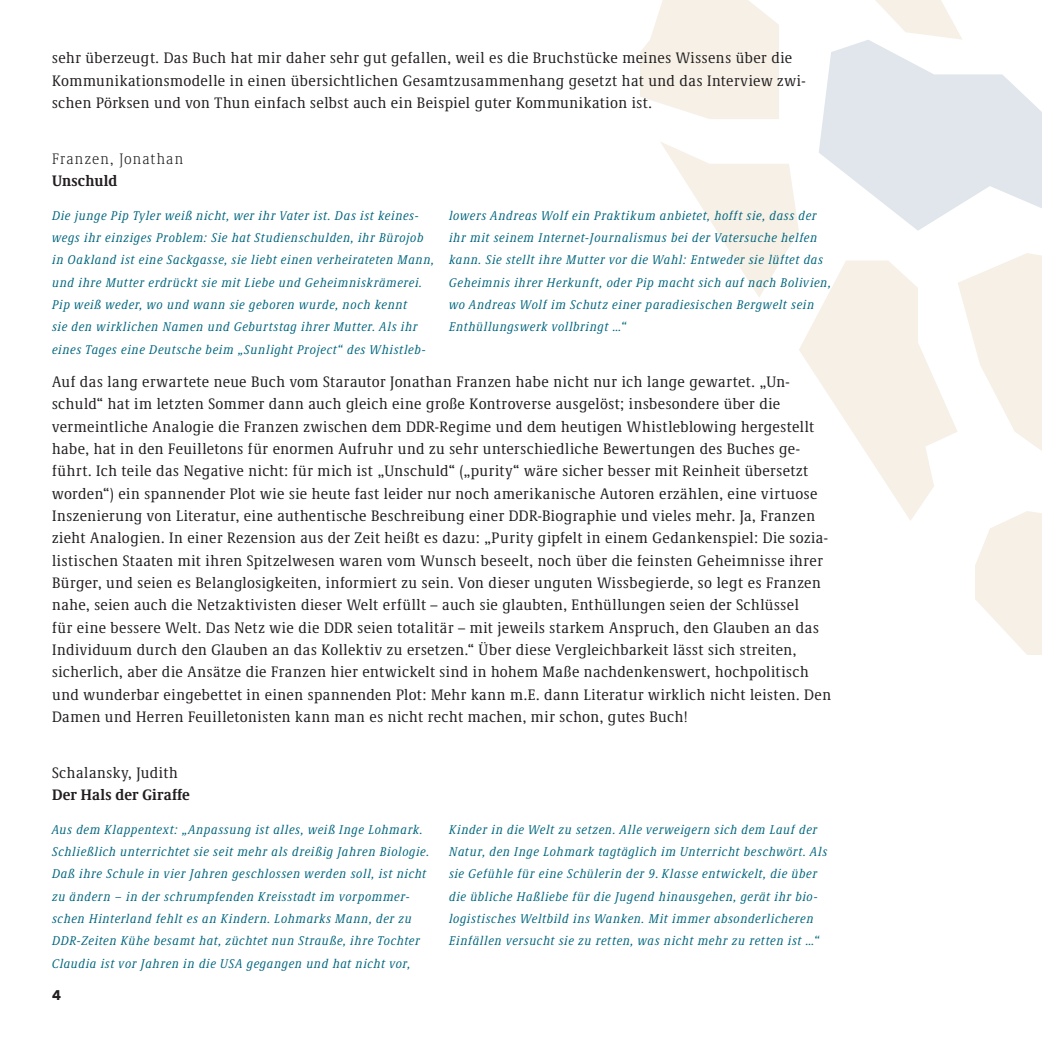
<style>
.page{position:relative;width:1042px;height:1042px;background:#fff}
.page>*{position:absolute;margin:0;border:0;box-sizing:border-box;transform-origin:0 0}
.t1{font:condensed 15.75px/22.4px "Demos Next Pro";letter-spacing:.03em;color:#231f20}
.t2{font:700 condensed 15.75px "Demos Next Pro";letter-spacing:.01em;color:#231f20}
.t3{font:300 condensed 15.75px "Demos Next Pro";letter-spacing:.07em;color:#231f20}
.t4{font:700 14px "Avenir Next";color:#231f20}
.t5{font:italic condensed 13.12px/22.4px "Demos Next Pro";letter-spacing:.045em;color:#00667e}
.s1{font-weight:300}
</style>
<div class="page">
<svg style="left:640px;top:0;width:402px;height:655px"></svg>
<p class="t1" style="left:52px;top:46px;width:755px">sehr überzeugt. Das Buch hat mir daher sehr gut gefallen, weil es die Bruchstücke meines Wissens über die<br>Kommunikationsmodelle in einen übersichtlichen Gesamtzusammenhang gesetzt hat und das Interview zwi&shy;schen Pörksen und von Thun einfach selbst auch ein Beispiel guter Kommunikation ist.</p>
<p class="t3" style="left:52px;top:148px;width:133px">Franzen, Jonathan</p>
<p class="t2" style="left:52px;top:170px;width:67px">Unschuld</p>
<p class="t5" style="left:52px;top:203px;width:383px">Die junge Pip Tyler weiß nicht, wer ihr Vater ist. Das ist keines&shy;wegs ihr einziges Problem: Sie hat Studienschulden, ihr Bürojob in Oakland ist eine Sackgasse, sie liebt einen verheirateten Mann, und ihre Mutter erdrückt sie mit Liebe und Geheimniskrämerei.<br>Pip weiß weder, wo und wann sie geboren wurde, noch kennt<br>sie den wirklichen Namen und Geburtstag ihrer Mutter. Als ihr eines Tages eine Deutsche beim „Sunlight Project“ des Whistleb-</p>
<p class="t5" style="left:449px;top:203px;width:383px">lowers Andreas Wolf ein Praktikum anbietet, hofft sie, dass der ihr mit seinem Internet-Journalismus bei der Vatersuche helfen kann. Sie stellt ihre Mutter vor die Wahl: Entweder sie lüftet das Geheimnis ihrer Herkunft, oder Pip macht sich auf nach Bolivien, wo Andreas Wolf im Schutz einer paradiesischen Bergwelt sein Enthüllungswerk vollbringt …“</p>
<p class="t1" style="left:52px;top:370px;width:780px">Auf das lang erwartete neue Buch vom Starautor Jonathan Franzen habe nicht nur ich lange gewartet. „Un&shy;schuld“ hat im letzten Sommer dann auch gleich eine große Kontroverse ausgelöst; insbesondere über die vermeintliche Analogie die Franzen zwischen dem DDR-Regime und dem heutigen Whistleblowing hergestellt habe, hat in den Feuilletons für enormen Aufruhr und zu sehr unterschiedliche Bewertungen des Buches ge&shy;führt. Ich teile das Negative nicht: für mich ist „Unschuld“ („purity“ wäre sicher besser mit Reinheit übersetzt worden“) ein spannender Plot wie sie heute fast leider nur noch amerikanische Autoren erzählen, eine virtuose Inszenierung von Literatur, eine authentische Beschreibung einer DDR-Biographie und vieles mehr. Ja, Franzen zieht Analogien. In einer Rezension aus der Zeit heißt es dazu: „Purity gipfelt in einem Gedankenspiel: Die sozia&shy;listischen Staaten mit ihren Spitzelwesen waren vom Wunsch beseelt, noch über die feinsten Geheimnisse ihrer Bürger, und seien es Belanglosigkeiten, informiert zu sein. Von dieser unguten Wissbegierde, so legt es Franzen nahe, seien auch die Netzaktivisten dieser Welt erfüllt – auch sie glaubten, Enthüllungen seien der Schlüssel<br>für eine bessere Welt. Das Netz wie die DDR seien totalitär – mit jeweils starkem Anspruch, den Glauben an das Individuum durch den Glauben an das Kollektiv zu ersetzen.“ Über diese Vergleichbarkeit lässt sich streiten, sicherlich, aber die Ansätze die Franzen hier entwickelt sind in hohem Maße nachdenkenswert, hochpolitisch und wunderbar eingebettet in einen spannenden Plot: Mehr kann m.E. dann Literatur wirklich nicht leisten. Den Damen und Herren Feuilletonisten kann man es nicht recht machen, mir schon, gutes Buch<span class="s1">!</span></p>
<p class="t1" style="left:52px;top:760px;width:127px">Schalansky, Judith</p>
<p class="t2" style="left:52px;top:783px;width:139px">Der Hals der Giraffe</p>
<p class="t5" style="left:52px;top:817px;width:379px">Aus dem Klappentext: „Anpassung ist alles, weiß Inge Lohmark.<br>Schließlich unterrichtet sie seit mehr als dreißig Jahren Biologie.<br>Daß ihre Schule in vier Jahren geschlossen werden soll, ist nicht zu ändern – in der schrumpfenden Kreisstadt im vorpommer&shy;schen Hinterland fehlt es an Kindern. Lohmarks Mann, der zu DDR-Zeiten Kühe besamt hat, züchtet nun Strauße, ihre Tochter Claudia ist vor Jahren in die USA gegangen und hat nicht vor,</p>
<p class="t5" style="left:449px;top:817px;width:380px">Kinder in die Welt zu setzen. Alle verweigern sich dem Lauf der Natur, den Inge Lohmark tagtäglich im Unterricht beschwört. Als sie Gefühle für eine Schülerin der 9. Klasse entwickelt, die über die übliche Haßliebe für die Jugend hinausgehen, gerät ihr bio&shy;logistisches Weltbild ins Wanken. Mit immer absonderlicheren Einfällen versucht sie zu retten, was nicht mehr zu retten ist …“</p>
<p class="t4" style="left:52px;top:983px;width:11px">4</p>
</div>
